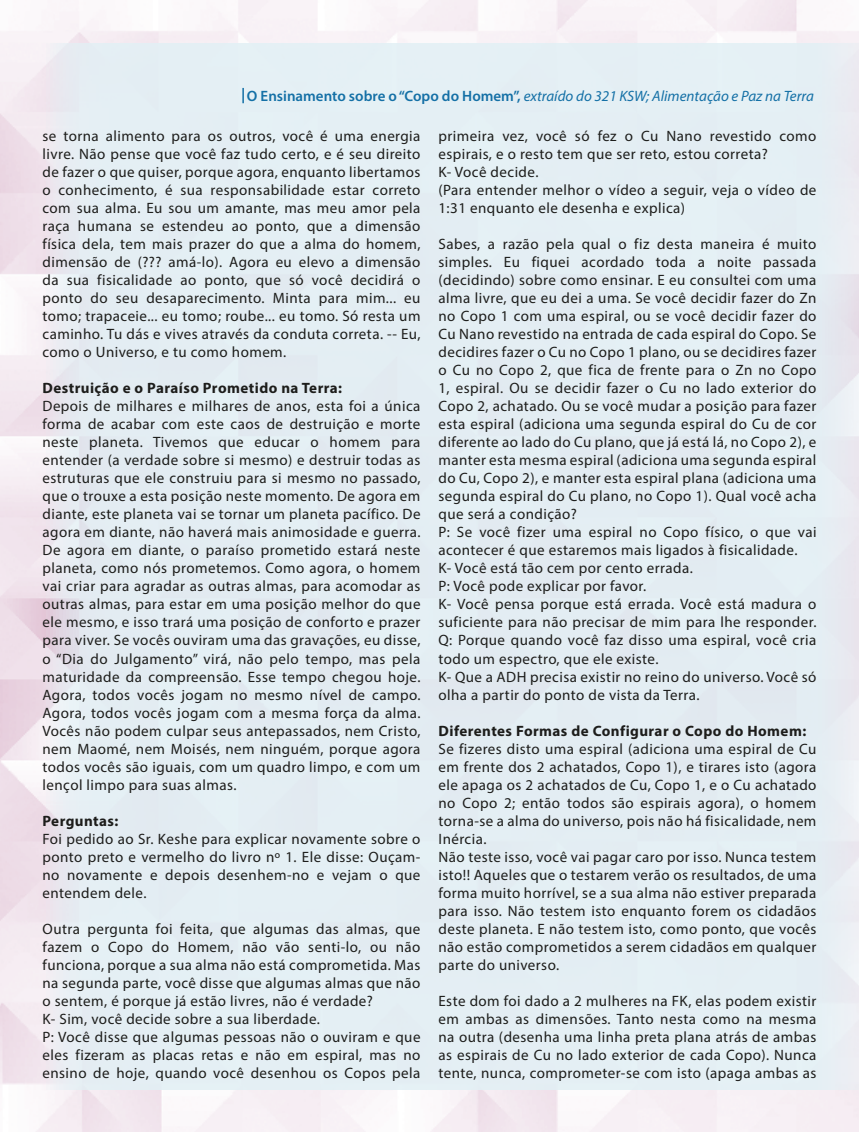
<style>
.page{position:relative;width:859px;height:1132px;background:#fff}
.page>*{position:absolute;margin:0;border:0;box-sizing:border-box;transform-origin:0 0}
.t1{font:15px/18px "Myriad Pro";letter-spacing:.03em;color:#1d1d1b;text-align:justify}
.t2{font:700 15px "Myriad Pro";letter-spacing:.03em;color:#1d1d1b}
.t3{font:italic 15px "Myriad Pro";color:#1470a6}
.s1{font-weight:600;font-style:normal}
</style>
<div class="page">
<div style="left:43px;top:43px;width:816px;height:1046px;background:#e2f0f5"></div>
<svg style="left:242px;top:88px;width:2px;height:15px"></svg>
<p class="t3" style="left:247px;top:86px;width:568px"><span class="s1">O Ensinamento sobre o “Copo do Homem”,</span> extraído do 321 KSW; Alimentação e Paz na Terra</p>
<p class="t1" style="left:43px;top:127px;width:379px">se torna alimento para os outros, você é uma energia livre. Não pense que você faz tudo certo, e é seu direito de fazer o que quiser, porque agora, enquanto libertamos o conhecimento, é sua responsabilidade estar correto com sua alma. Eu sou um amante, mas meu amor pela raça humana se estendeu ao ponto, que a dimensão física dela, tem mais prazer do que a alma do homem, dimensão de (??? amá-lo). Agora eu elevo a dimensão da sua fisicalidade ao ponto, que só você decidirá o ponto do seu desaparecimento. Minta para mim... eu tomo; trapaceie... eu tomo; roube... eu tomo. Só resta um caminho. Tu dás e vives através da conduta correta. -- Eu, como o Universo, e tu como homem.</p>
<p class="t2" style="left:43px;top:378px;width:301px">Destruição e o Paraíso Prometido na Terra:</p>
<p class="t1" style="left:43px;top:397px;width:379px">Depois de milhares e milhares de anos, esta foi a única forma de acabar com este caos de destruição e morte neste planeta. Tivemos que educar o homem para entender (a verdade sobre si mesmo) e destruir todas as estruturas que ele construiu para si mesmo no passado, que o trouxe a esta posição neste momento. De agora em diante, este planeta vai se tornar um planeta pacífico. De agora em diante, não haverá mais animosidade e guerra.<br>De agora em diante, o paraíso prometido estará neste planeta, como nós prometemos. Como agora, o homem vai criar para agradar as outras almas, para acomodar as outras almas, para estar em uma posição melhor do que ele mesmo, e isso trará uma posição de conforto e prazer para viver. Se vocês ouviram uma das gravações, eu disse, o “Dia do Julgamento” virá, não pelo tempo, mas pela maturidade da compreensão. Esse tempo chegou hoje.<br>Agora, todos vocês jogam no mesmo nível de campo.<br>Agora, todos vocês jogam com a mesma força da alma.<br>Vocês não podem culpar seus antepassados, nem Cristo, nem Maomé, nem Moisés, nem ninguém, porque agora todos vocês são iguais, com um quadro limpo, e com um lençol limpo para suas almas.</p>
<p class="t2" style="left:43px;top:810px;width:77px">Perguntas:</p>
<p class="t1" style="left:43px;top:829px;width:379px">Foi pedido ao Sr. Keshe para explicar novamente sobre o ponto preto e vermelho do livro nº 1. Ele disse: Ouçam&shy;no novamente e depois desenhem-no e vejam o que entendem dele.</p>
<p class="t1" style="left:43px;top:919px;width:379px">Outra pergunta foi feita, que algumas das almas, que fazem o Copo do Homem, não vão senti-lo, ou não funciona, porque a sua alma não está comprometida. Mas na segunda parte, você disse que algumas almas que não o sentem, é porque já estão livres, não é verdade?</p>
<p class="t1" style="left:43px;top:1009px;width:279px">K- Sim, você decide sobre a sua liberdade.</p>
<p class="t1" style="left:43px;top:1027px;width:379px">P: Você disse que algumas pessoas não o ouviram e que eles fizeram as placas retas e não em espiral, mas no ensino de hoje, quando você desenhou os Copos pela</p>
<p class="t1" style="left:438px;top:127px;width:379px">primeira vez, você só fez o Cu Nano revestido como espirais, e o resto tem que ser reto, estou correta?</p>
<p class="t1" style="left:438px;top:163px;width:101px">K- Você decide.</p>
<p class="t1" style="left:438px;top:181px;width:379px">(Para entender melhor o vídeo a seguir, veja o vídeo de<br>1:31 enquanto ele desenha e explica)</p>
<p class="t1" style="left:438px;top:235px;width:379px">Sabes, a razão pela qual o fiz desta maneira é muito simples. Eu fiquei acordado toda a noite passada (decidindo) sobre como ensinar. E eu consultei com uma alma livre, que eu dei a uma. Se você decidir fazer do Zn no Copo 1 com uma espiral, ou se você decidir fazer do Cu Nano revestido na entrada de cada espiral do Copo. Se decidires fazer o Cu no Copo 1 plano, ou se decidires fazer o Cu no Copo 2, que fica de frente para o Zn no Copo 1, espiral. Ou se decidir fazer o Cu no lado exterior do Copo 2, achatado. Ou se você mudar a posição para fazer esta espiral (adiciona uma segunda espiral do Cu de cor diferente ao lado do Cu plano, que já está lá, no Copo 2), e manter esta mesma espiral (adiciona uma segunda espiral do Cu, Copo 2), e manter esta espiral plana (adiciona uma segunda espiral do Cu plano, no Copo 1). Qual você acha que será a condição?</p>
<p class="t1" style="left:438px;top:523px;width:379px">P: Se você fizer uma espiral no Copo físico, o que vai acontecer é que estaremos mais ligados à fisicalidade.</p>
<p class="t1" style="left:438px;top:559px;width:256px">K- Você está tão cem por cento errada.</p>
<p class="t1" style="left:438px;top:577px;width:209px">P: Você pode explicar por favor.</p>
<p class="t1" style="left:438px;top:595px;width:379px">K- Você pensa porque está errada. Você está madura o suficiente para não precisar de mim para lhe responder.<br>Q: Porque quando você faz disso uma espiral, você cria todo um espectro, que ele existe.</p>
<p class="t1" style="left:438px;top:667px;width:379px">K- Que a ADH precisa existir no reino do universo. Você só olha a partir do ponto de vista da Terra.</p>
<p class="t2" style="left:438px;top:720px;width:369px">Diferentes Formas de Configurar o Copo do Homem:</p>
<p class="t1" style="left:438px;top:739px;width:380px">Se fizeres disto uma espiral (adiciona uma espiral de Cu em frente dos 2 achatados, Copo 1), e tirares isto (agora ele apaga os 2 achatados de Cu, Copo 1, e o Cu achatado no Copo 2; então todos são espirais agora), o homem torna-se a alma do universo, pois não há fisicalidade, nem Inércia.</p>
<p class="t1" style="left:438px;top:847px;width:379px">Não teste isso, você vai pagar caro por isso. Nunca testem isto!! Aqueles que o testarem verão os resultados, de uma forma muito horrível, se a sua alma não estiver preparada para isso. Não testem isto enquanto forem os cidadãos deste planeta. E não testem isto, como ponto, que vocês não estão comprometidos a serem cidadãos em qualquer parte do universo.</p>
<p class="t1" style="left:438px;top:991px;width:379px">Este dom foi dado a 2 mulheres na FK, elas podem existir em ambas as dimensões. Tanto nesta como na mesma na outra (desenha uma linha preta plana atrás de ambas as espirais de Cu no lado exterior de cada Copo). Nunca tente, nunca, comprometer-se com isto (apaga ambas as</p>
</div>
